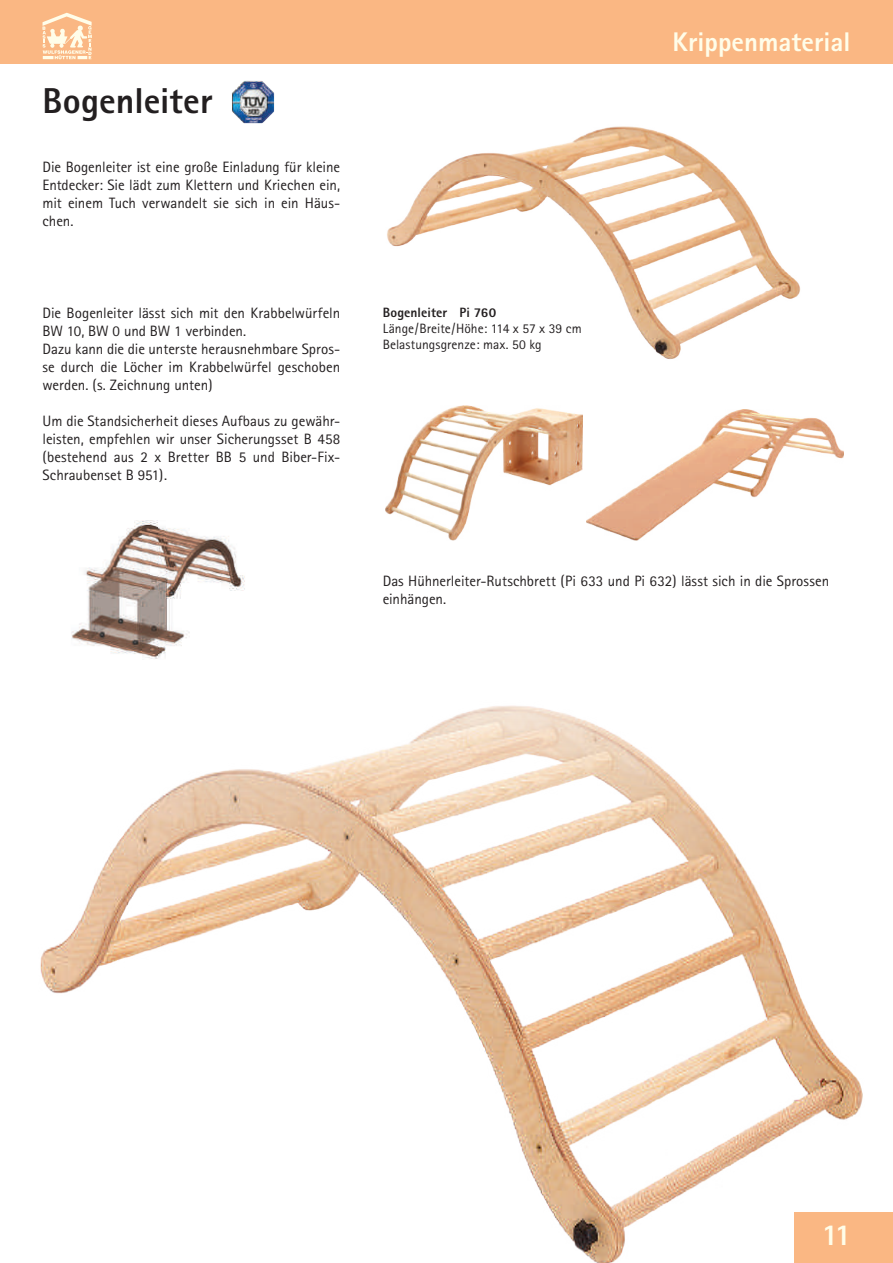
<style>
.page{position:relative;width:893px;height:1263px;background:#fff}
.page>*{position:absolute;margin:0;border:0;box-sizing:border-box;transform-origin:0 0}
.t1{font:800 36px "Rotis Sans Serif";color:#231f20}
.t2{font:800 30px "Rotis Sans Serif";color:#fffde9}
.t3{font:800 27px "Rotis Sans Serif";color:#fffde9}
.t4{font:15px/18px "Rotis Sans Serif";color:#231f20;text-align:justify}
.t5{font:13.5px/16.2px "Rotis Sans Serif";letter-spacing:.005em;color:#231f20}
.t6{font:800 13.5px "Rotis Sans Serif";letter-spacing:.01em;color:#231f20}
</style>
<div class="page">
<img style="left:387px;top:126px;width:414px;height:233px">
<div style="left:0;top:0;width:893px;height:64px;background:#fab783"></div>
<img style="left:40px;top:705px;width:853px;height:558px">
<img style="left:71px;top:520px;width:174px;height:139px">
<img style="left:587px;top:409px;width:256px;height:131px">
<img style="left:232px;top:81px;width:42px;height:42px">
<img style="left:386px;top:406px;width:196px;height:134px">
<svg style="left:42px;top:13px;width:50px;height:46px"></svg>
<h1 class="t1" style="left:42px;top:78px;width:172px">Bogenleiter</h1>
<p class="t4" style="left:42px;top:158px;width:299px">Die Bogenleiter ist eine große Einladung für kleine Entdecker: Sie lädt zum Klettern und Kriechen ein, mit einem Tuch verwandelt sie sich in ein Häus&shy;chen.</p>
<p class="t4" style="left:42px;top:303px;width:299px;text-align:left">Die Bogenleiter lässt sich mit den Krabbelwürfeln BW 10, BW 0 und BW 1 verbinden.<br>Dazu kann die die unterste herausnehmbare Spros&shy;se durch die Löcher im Krabbelwürfel geschoben werden. (s. Zeichnung unten)</p>
<p class="t4" style="left:42px;top:411px;width:299px">Um die Standsicherheit dieses Aufbaus zu gewähr&shy;leisten, empfehlen wir unser Sicherungsset B 458 (bestehend aus 2 x Bretter BB 5 und Biber-Fix-Schraubenset B 951).</p>
<h3 class="t3" style="left:672px;top:25px;width:179px">Krippenmaterial</h3>
<p class="t6" style="left:383px;top:303px;width:115px">Bogenleiter Pi 760</p>
<p class="t5" style="left:383px;top:320px;width:200px">Länge/Breite/Höhe: 114 x 57 x 39 cm<br>Belastungsgrenze: max. 50 kg</p>
<p class="t4" style="left:383px;top:571px;width:448px">Das Hühnerleiter-Rutschbrett (Pi 633 und Pi 632) lässt sich in die Sprossen einhängen.</p>
<h2 class="t2" style="left:822px;top:1216px;width:31px">11</h2>
</div>
